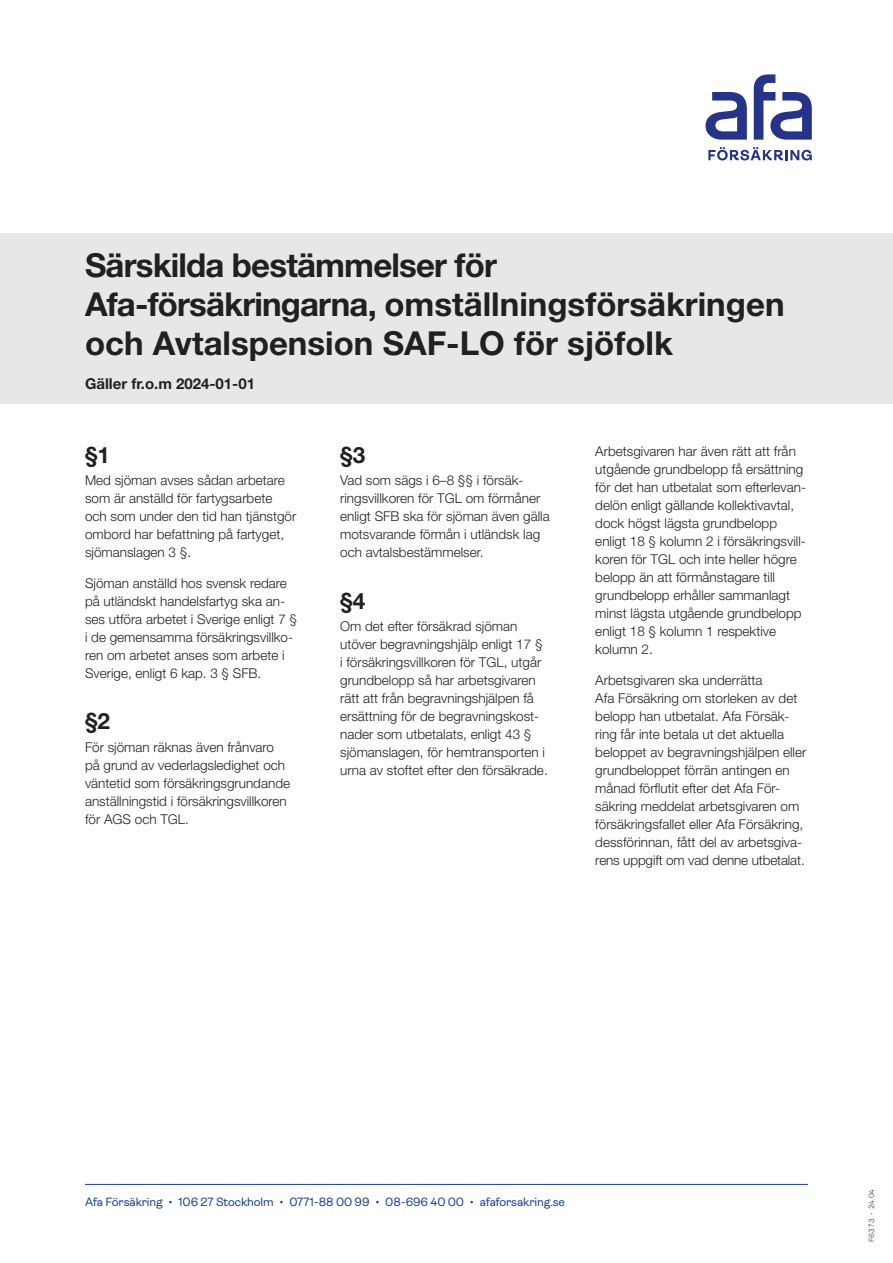
<style>
.page{position:relative;width:893px;height:1263px;background:#fff}
.page>*{position:absolute;margin:0;border:0;box-sizing:border-box;transform-origin:0 0}
.Huvudrubrik{font:700 33px/39px "Helvetica Neue LT Std";color:#231f20}
.Paragraf{font:700 22.5px "Helvetica Neue LT Std";color:#231f20}
.Huvudrubrik-2{font:700 15px "Helvetica Neue LT Std";color:#231f20}
.Brödtext{font:300 13.5px/18px "Helvetica Neue LT Std";color:#231f20}
.Avsändare{font:12px "Ambit";letter-spacing:-.01em;color:#1d3e95}
.Fnr_Fotobyline_baksi{font:300 7.5px "Ambit";letter-spacing:-.01em;color:#231f20}
</style>
<div class="page">
<div style="left:0;top:234px;width:893px;height:170px;background:#e6e7e9"></div>
<svg style="left:708px;top:147px;width:104px;height:13px"></svg>
<svg style="left:705px;top:92px;width:42px;height:48px"></svg>
<svg style="left:754px;top:74px;width:58px;height:66px"></svg>
<hr style="left:85px;top:1184px;width:723px;height:1px;background:#1d3e95">
<p class="Huvudrubrik" style="left:85px;top:245px;width:701px">Särskilda bestämmelser för<br>Afa-försäkringarna, omställningsförsäkringen och Avtalspension SAF-LO för sjöfolk</p>
<p class="Huvudrubrik-2" style="left:85px;top:374px;width:171px">Gäller fr.o.m 2024-01-01</p>
<p class="Paragraf" style="left:85px;top:441px;width:27px">§1</p>
<p class="Brödtext" style="left:85px;top:471px;width:213px">Med sjöman avses sådan arbetare som är anställd för fartygsarbete och som under den tid han tjänstgör ombord har befattning på fartyget, sjömanslagen 3 §.</p>
<p class="Brödtext" style="left:85px;top:573px;width:214px">Sjöman anställd hos svensk redare på utländskt handelsfartyg ska an&shy;ses utföra arbetet i Sverige enligt 7 § i de gemensamma försäkringsvillko&shy;ren om arbetet anses som arbete i Sverige, enligt 6 kap. 3 § SFB.</p>
<p class="Paragraf" style="left:85px;top:707px;width:27px">§2</p>
<p class="Brödtext" style="left:85px;top:737px;width:207px">För sjöman räknas även frånvaro på grund av vederlagsledighet och väntetid som försäkringsgrundande anställningstid i försäkringsvillkoren för AGS och TGL.</p>
<p class="Paragraf" style="left:340px;top:441px;width:27px">§3</p>
<p class="Brödtext" style="left:340px;top:471px;width:211px">Vad som sägs i 6–8 §§ i försäk&shy;ringsvillkoren för TGL om förmåner enligt SFB ska för sjöman även gälla motsvarande förmån i utländsk lag och avtalsbestämmelser.</p>
<p class="Paragraf" style="left:340px;top:587px;width:27px">§4</p>
<p class="Brödtext" style="left:340px;top:617px;width:209px">Om det efter försäkrad sjöman utöver begravningshjälp enligt 17 § i försäkringsvillkoren för TGL, utgår grundbelopp så har arbetsgivaren rätt att från begravningshjälpen få ersättning för de begravningskost&shy;nader som utbetalats, enligt 43 § sjömanslagen, för hemtransporten i urna av stoftet efter den försäkrade.</p>
<p class="Brödtext" style="left:595px;top:442px;width:212px">Arbetsgivaren har även rätt att från utgående grundbelopp få ersättning för det han utbetalat som efterlevan&shy;delön enligt gällande kollektivavtal, dock högst lägsta grundbelopp enligt 18 § kolumn 2 i försäkringsvill&shy;koren för TGL och inte heller högre belopp än att förmånstagare till grundbelopp erhåller sammanlagt minst lägsta utgående grundbelopp enligt 18 § kolumn 1 respektive kolumn 2.</p>
<p class="Brödtext" style="left:595px;top:671px;width:213px">Arbetsgivaren ska underrätta<br>Afa Försäkring om storleken av det belopp han utbetalat. Afa Försäk&shy;ring får inte betala ut det aktuella beloppet av begravningshjälpen eller grundbeloppet förrän antingen en månad förflutit efter det Afa För&shy;säkring meddelat arbetsgivaren om försäkringsfallet eller Afa Försäkring, dessförinnan, fått del av arbetsgiva&shy;rens uppgift om vad denne utbetalat.</p>
<p class="Avsändare" style="left:85px;top:1195px;width:79px">Afa Försäkring</p>
<p class="Fnr_Fotobyline_baksi" style="left:867px;top:1209px;width:22px;rotate:-90deg">24.04</p>
<p class="Avsändare" style="left:169px;top:1195px;width:398px">• 106 27 Stockholm • 0771-88 00 99 • 08-696 40 00 • afaforsakring.se</p>
<p class="Fnr_Fotobyline_baksi" style="left:867px;top:1242px;width:30px;rotate:-90deg">F6373 •</p>
</div>
